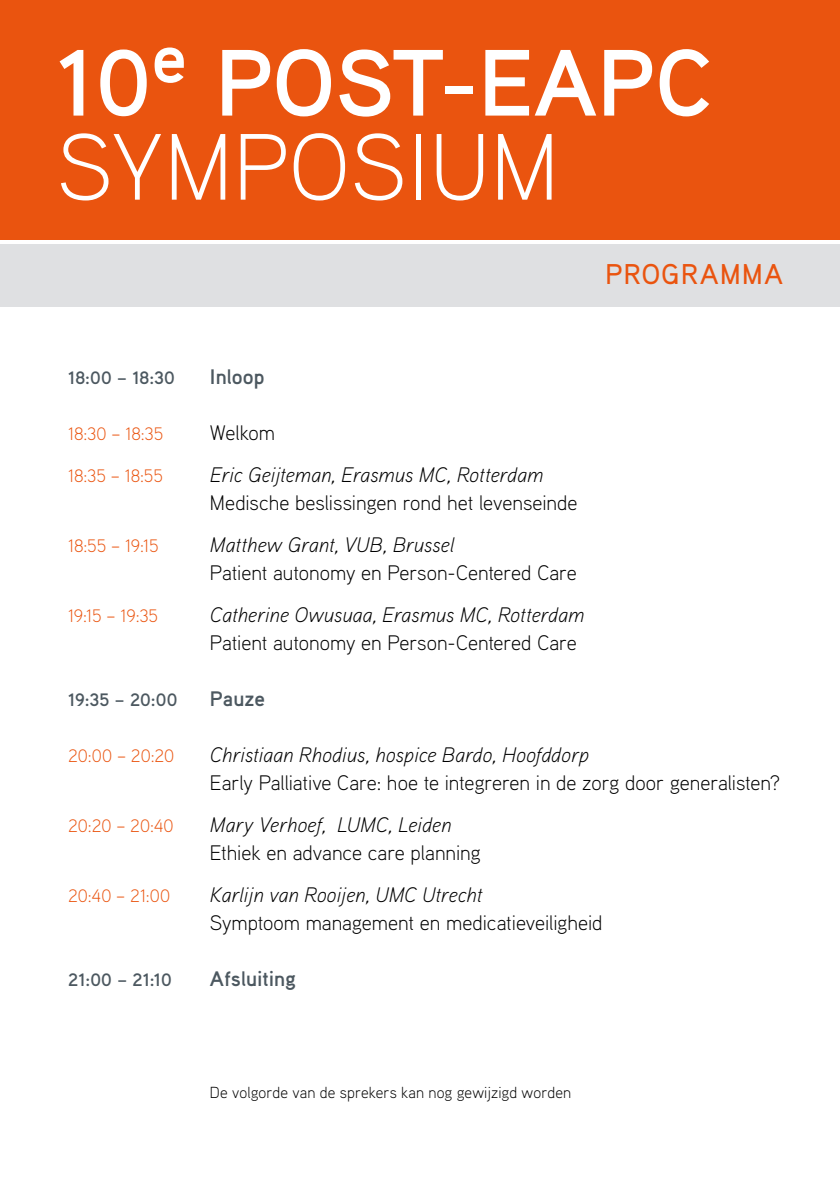
<style>
.page{position:relative;width:840px;height:1191px;background:#fff}
.page>*{position:absolute;margin:0;border:0;box-sizing:border-box;transform-origin:0 0}
.t1{font:700 94px/84px "Aaux Pro";color:#fff}
.t2{font:38px "Aaux Pro Regular SC";letter-spacing:.01em;color:#ea540f}
.t3{font:300 21px "Aaux Pro";color:#000}
.t4{font:italic 300 21px "Aaux Pro";letter-spacing:-.005em;color:#000}
.t5{font:700 21px "Aaux Pro";color:#4c5860}
.t6{font:300 18px "Aaux Pro";letter-spacing:-.01em;color:#ea540f}
.t7{font:700 18px "Aaux Pro";letter-spacing:.005em;color:#4c5860}
.t8{font:300 16px "Aaux Pro";letter-spacing:.01em;color:#000}
.s1{font-weight:300}
</style>
<div class="page">
<div style="left:0;top:0;width:839px;height:240px;background:#ea540f"></div>
<div style="left:0;top:244px;width:839px;height:62px;background:#dfe0e2"></div>
<h1 class="t1" style="left:57px;top:38px;width:657px">10<sup>e</sup> POST-EAPC<br><span class="s1">SYMPOSIUM</span></h1>
<h2 class="t2" style="left:604px;top:247px;width:180px">programma</h2>
<p class="t7" style="left:68px;top:366px;width:108px">18:00 – 18:30</p>
<p class="t5" style="left:210px;top:363px;width:56px">Inloop</p>
<p class="t6" style="left:68px;top:422px;width:97px">18:30 – 18:35</p>
<p class="t3" style="left:210px;top:419px;width:67px">Welkom</p>
<p class="t6" style="left:68px;top:464px;width:96px">18:35 – 18:55</p>
<p class="t4" style="left:210px;top:461px;width:335px">Eric Geijteman, Erasmus MC, Rotterdam</p>
<p class="t3" style="left:210px;top:489px;width:369px">Medische beslissingen rond het levenseinde</p>
<p class="t6" style="left:68px;top:534px;width:92px">18:55 – 19:15</p>
<p class="t4" style="left:210px;top:531px;width:246px">Matthew Grant, VUB, Brussel</p>
<p class="t3" style="left:210px;top:559px;width:368px">Patient autonomy en Person-Centered Care</p>
<p class="t6" style="left:68px;top:604px;width:91px">19:15 – 19:35</p>
<p class="t4" style="left:210px;top:601px;width:376px">Catherine Owusuaa, Erasmus MC, Rotterdam</p>
<p class="t3" style="left:210px;top:629px;width:368px">Patient autonomy en Person-Centered Care</p>
<p class="t7" style="left:68px;top:688px;width:111px">19:35 – 20:00</p>
<p class="t5" style="left:210px;top:685px;width:56px">Pauze</p>
<p class="t6" style="left:68px;top:744px;width:108px">20:00 – 20:20</p>
<p class="t4" style="left:210px;top:741px;width:380px">Christiaan Rhodius, hospice Bardo, Hoofddorp</p>
<p class="t3" style="left:210px;top:769px;width:571px">Early Palliative Care: hoe te integreren in de zorg door generalisten?</p>
<p class="t6" style="left:68px;top:814px;width:107px">20:20 – 20:40</p>
<p class="t4" style="left:210px;top:811px;width:243px">Mary Verhoef, LUMC, Leiden</p>
<p class="t3" style="left:210px;top:839px;width:272px">Ethiek en advance care planning</p>
<p class="t6" style="left:68px;top:884px;width:103px">20:40 – 21:00</p>
<p class="t4" style="left:210px;top:881px;width:274px">Karlijn van Rooijen, UMC Utrecht</p>
<p class="t3" style="left:210px;top:909px;width:394px">Symptoom management en medicatieveiligheid</p>
<p class="t7" style="left:68px;top:968px;width:105px">21:00 – 21:10</p>
<p class="t5" style="left:210px;top:965px;width:87px">Afsluiting</p>
<p class="t8" style="left:210px;top:1082px;width:362px">De volgorde van de sprekers kan nog gewijzigd worden</p>
</div>
